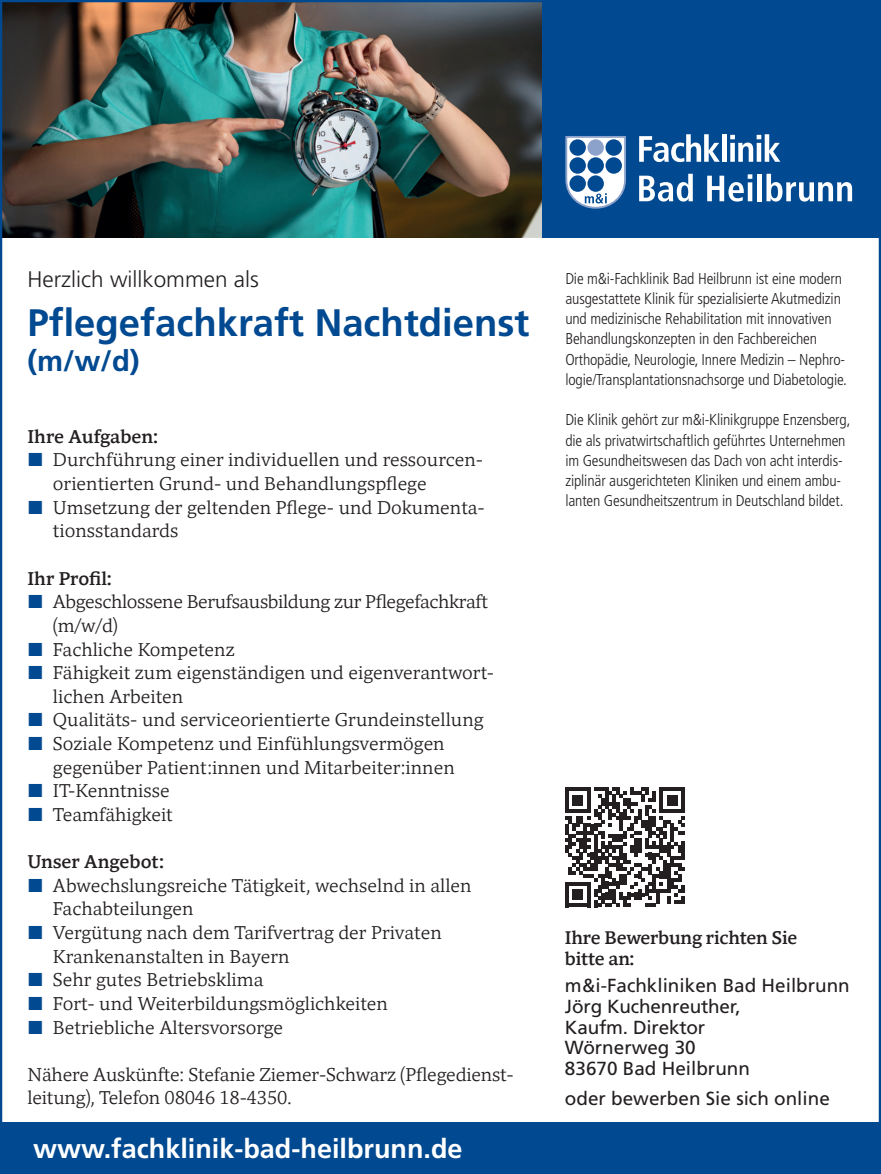
<style>
.page{position:relative;width:881px;height:1174px;background:#fff}
.page>*{position:absolute;margin:0;border:0;box-sizing:border-box;transform-origin:0 0}
.t1{font:700 38.25px "Frutiger LT Pro";color:#014990}
.t2{font:700 29.25px "Frutiger LT Pro";color:#014990}
.t3{font:700 27px "Frutiger LT Pro";color:#fff}
.t4{font:300 22.5px "Frutiger LT Pro";color:#231f20}
.t5{font:19.12px/23.6px "Mundo Serif";color:#231f20}
.t6{font:19.12px "Mundo Serif";letter-spacing:-.02em;color:#231f20}
.t7{font:600 19.12px "Mundo Serif";color:#231f20}
.t8{font:18.9px/20.7px "Frutiger LT Pro";color:#231f20}
.t9{font:600 18.9px/20.7px "Mundo Serif";letter-spacing:-.01em;color:#231f20}
.t10{font:300 condensed 15.75px/20.2px "Frutiger LT Pro";letter-spacing:-.01em;color:#231f20}
.s1{font-family:"European Pi Three";color:#014990}
</style>
<div class="page">
<img style="left:3px;top:3px;width:539px;height:235px">
<div style="left:0;top:1123px;width:880px;height:51px;background:#014990"></div>
<div style="left:542px;top:0;width:338px;height:238px;background:#014990"></div>
<svg style="left:565px;top:787px;width:119px;height:120px"></svg>
<svg style="left:565px;top:136px;width:61px;height:73px"></svg>
<div style="left:569px;top:139px;width:16px;height:17px;background:#014990;border-radius:50%"></div>
<div style="left:587px;top:139px;width:16px;height:17px;background:#8ca2cb;border-radius:50%"></div>
<div style="left:605px;top:139px;width:16px;height:17px;background:#014990;border-radius:50%"></div>
<div style="left:569px;top:157px;width:16px;height:17px;background:#014990;border-radius:50%"></div>
<div style="left:569px;top:175px;width:16px;height:17px;background:#014990;border-radius:50%"></div>
<div style="left:587px;top:157px;width:16px;height:17px;background:#014990;border-radius:50%"></div>
<div style="left:605px;top:157px;width:16px;height:17px;background:#014990;border-radius:50%"></div>
<div style="left:587px;top:175px;width:16px;height:17px;background:#014990;border-radius:50%"></div>
<svg style="left:639px;top:134px;width:80px;height:28px"></svg>
<div style="left:721px;top:134px;width:5px;height:28px;background:#fff"></div>
<svg style="left:730px;top:134px;width:50px;height:28px"></svg>
<svg style="left:639px;top:174px;width:53px;height:27px"></svg>
<svg style="left:707px;top:174px;width:45px;height:27px"></svg>
<hr style="left:757px;top:174px;width:4px;height:27px;background:#fff">
<svg style="left:766px;top:174px;width:85px;height:27px"></svg>
<p class="t4" style="left:27px;top:266px;width:233px">Herzlich willkommen als</p>
<h1 class="t1" style="left:27px;top:300px;width:503px">Pflegefachkraft Nachtdienst</h1>
<h2 class="t2" style="left:27px;top:343px;width:114px">(m/w/d)</h2>
<p class="t7" style="left:27px;top:423px;width:132px">Ihre Aufgaben:</p>
<p class="t5" style="left:27px;top:447px;width:457px"><span class="s1">L</span> Durchführung einer individuellen und ressourcen-</p>
<p class="t5" style="left:53px;top:471px;width:375px">orientierten Grund- und Behandlungspflege</p>
<p class="t5" style="left:27px;top:494px;width:458px"><span class="s1">L</span> Umsetzung der geltenden Pflege- und Dokumenta-</p>
<p class="t5" style="left:53px;top:518px;width:127px">tionsstandards</p>
<p class="t7" style="left:27px;top:565px;width:86px">Ihr Profil:</p>
<p class="t6" style="left:27px;top:589px;width:462px"><span class="s1">L</span> Abgeschlossene Berufsausbildung zur Pflegefachkraft</p>
<p class="t5" style="left:53px;top:613px;width:66px">(m/w/d)</p>
<p class="t5" style="left:27px;top:636px;width:209px"><span class="s1">L</span> Fachliche Kompetenz</p>
<p class="t5" style="left:27px;top:660px;width:468px"><span class="s1">L</span> Fähigkeit zum eigenständigen und eigenverantwort-</p>
<p class="t5" style="left:53px;top:683px;width:132px">lichen Arbeiten</p>
<p class="t5" style="left:27px;top:707px;width:457px"><span class="s1">L</span> Qualitäts- und serviceorientierte Grundeinstellung</p>
<p class="t5" style="left:27px;top:731px;width:418px"><span class="s1">L</span> Soziale Kompetenz und Einfühlungsvermögen</p>
<p class="t5" style="left:53px;top:754px;width:403px">gegenüber Patient:innen und Mitarbeiter:innen</p>
<p class="t5" style="left:27px;top:778px;width:144px"><span class="s1">L</span> IT-Kenntnisse</p>
<p class="t5" style="left:27px;top:802px;width:147px"><span class="s1">L</span> Teamfähigkeit</p>
<p class="t7" style="left:27px;top:848px;width:138px">Unser Angebot:</p>
<p class="t5" style="left:27px;top:872px;width:445px"><span class="s1">L</span> Abwechslungsreiche Tätigkeit, wechselnd in allen</p>
<p class="t5" style="left:53px;top:896px;width:142px">Fachabteilungen</p>
<p class="t5" style="left:27px;top:920px;width:415px"><span class="s1">L</span> Vergütung nach dem Tarifvertrag der Privaten</p>
<p class="t5" style="left:53px;top:943px;width:238px">Krankenanstalten in Bayern</p>
<p class="t5" style="left:27px;top:967px;width:237px"><span class="s1">L</span> Sehr gutes Betriebsklima</p>
<p class="t5" style="left:27px;top:990px;width:362px"><span class="s1">L</span> Fort- und Weiterbildungsmöglichkeiten</p>
<p class="t5" style="left:27px;top:1014px;width:257px"><span class="s1">L</span> Betriebliche Altersvorsorge</p>
<p class="t5" style="left:27px;top:1061px;width:487px">Nähere Auskünfte: Stefanie Ziemer-Schwarz (Pflegedienst&shy;leitung), Telefon 08046 18-4350.</p>
<h3 class="t3" style="left:33px;top:1132px;width:431px">www.fachklinik-bad-heilbrunn.de</h3>
<p class="t10" style="left:565px;top:268px;width:283px">Die m&amp;i-Fachklinik Bad Heilbrunn ist eine modern ausgestattete Klinik für spezialisierte Akutmedizin und medizinische Rehabilitation mit innovativen Behandlungskonzepten in den Fachbereichen Orthopädie, Neurologie, Innere Medizin – Nephro&shy;logie/Transplantationsnachsorge und Diabetologie.</p>
<p class="t10" style="left:565px;top:410px;width:286px">Die Klinik gehört zur m&amp;i-Klinikgruppe Enzensberg, die als privatwirtschaftlich geführtes Unternehmen im Gesundheitswesen das Dach von acht interdis&shy;ziplinär ausgerichteten Kliniken und einem ambu&shy;lanten Gesundheitszentrum in Deutschland bildet.</p>
<p class="t9" style="left:564px;top:926px;width:234px">Ihre Bewerbung richten Sie bitte an:</p>
<p class="t8" style="left:564px;top:975px;width:286px">m&amp;i-Fachkliniken Bad Heilbrunn<br>Jörg Kuchenreuther,<br>Kaufm. Direktor<br>Wörnerweg 30<br>83670 Bad Heilbrunn</p>
<p class="t8" style="left:564px;top:1088px;width:266px">oder bewerben Sie sich online</p>
</div>
